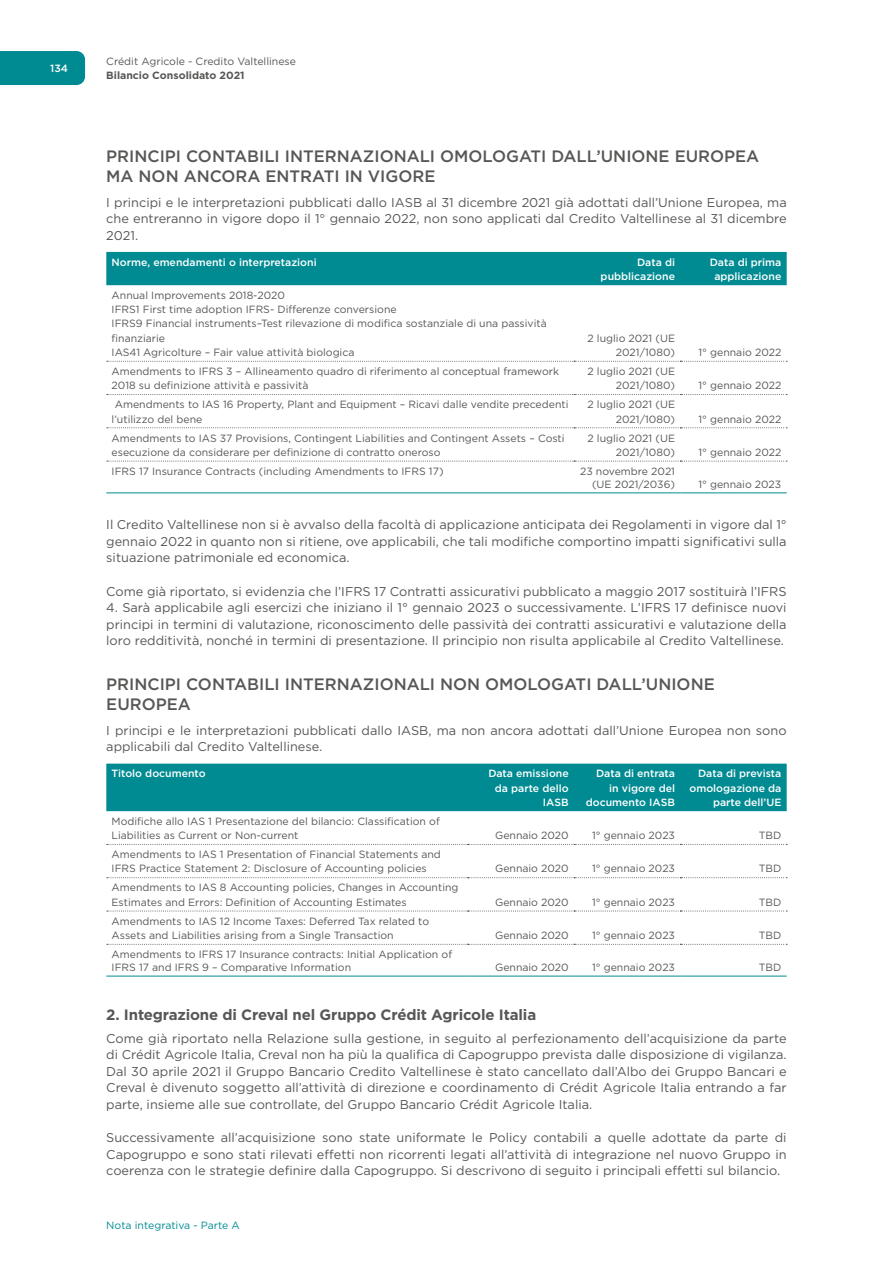
<style>
.page{position:relative;width:893px;height:1263px;background:#fff}
.page>*{position:absolute;margin:0;border:0;box-sizing:border-box;transform-origin:0 0}
._06_TITOLO_1_1{font:500 16.5px/19.5px "Gotham";color:#575756}
._07_TITOLO_1_1_1{font:700 15px "Gotham";letter-spacing:-.01em;color:#575756}
._01_TESTO{font:12.75px/16.5px "Gotham";color:#575756;text-align:justify}
._01_TESTO_NO_SPAZIO{font:12.75px/16.5px "Gotham";color:#575756;text-align:justify}
._03_TESTO_TABELLA{font:10.5px/14.2px "Gotham";color:#575756}
._05_ULTIMA_RIGA_MEDI{font:10.5px/12.8px "Gotham";color:#575756;text-align:right}
._01_TESTINA_TABELLA{font:500 10.5px/14.2px "Gotham";color:#fff;text-align:right}
.t1{font:700 10.5px "Gotham";color:#575756}
.t2{font:10.5px "Gotham";color:#008b92}
</style>
<div class="page">
<div style="left:0;top:51px;width:85px;height:34px;background:#008b92"></div>
<div style="left:106px;top:252px;width:681px;height:33px;background:#008b92"></div>
<svg style="left:107px;top:361px;width:680px;height:1px"></svg>
<svg style="left:107px;top:394px;width:680px;height:1px"></svg>
<svg style="left:107px;top:427px;width:680px;height:1px"></svg>
<hr style="left:106px;top:493px;width:468px;height:1px;background:#008b92">
<hr style="left:574px;top:493px;width:106px;height:1px;background:#008b92">
<hr style="left:680px;top:493px;width:107px;height:1px;background:#008b92">
<svg style="left:107px;top:461px;width:680px;height:1px"></svg>
<div style="left:106px;top:764px;width:681px;height:47px;background:#008b92"></div>
<svg style="left:107px;top:844px;width:680px;height:1px"></svg>
<svg style="left:107px;top:877px;width:680px;height:1px"></svg>
<svg style="left:107px;top:910px;width:680px;height:1px"></svg>
<hr style="left:106px;top:976px;width:362px;height:1px;background:#008b92">
<hr style="left:468px;top:976px;width:106px;height:1px;background:#008b92">
<hr style="left:574px;top:976px;width:106px;height:1px;background:#008b92">
<hr style="left:680px;top:976px;width:107px;height:1px;background:#008b92">
<svg style="left:107px;top:944px;width:680px;height:1px"></svg>
<p class="_01_TESTINA_TABELLA" style="left:50px;top:61px;width:19px">134</p>
<p class="_03_TESTO_TABELLA" style="left:106px;top:54px;width:191px">Crédit Agricole - Credito Valtellinese</p>
<p class="t1" style="left:106px;top:68px;width:140px">Bilancio Consolidato 2021</p>
<p class="_06_TITOLO_1_1" style="left:106px;top:146px;width:654px">PRINCIPI CONTABILI INTERNAZIONALI OMOLOGATI DALL’UNIONE EUROPEA<br>MA NON ANCORA ENTRATI IN VIGORE</p>
<p class="_01_TESTO_NO_SPAZIO" style="left:106px;top:193px;width:682px">I principi e le interpretazioni pubblicati dallo IASB al 31 dicembre 2021 già adottati dall’Unione Europea, ma che entreranno in vigore dopo il 1° gennaio 2022, non sono applicati dal Credito Valtellinese al 31 dicembre 2021.</p>
<p class="_01_TESTINA_TABELLA" style="left:112px;top:255px;width:207px">Norme, emendamenti o interpretazioni</p>
<p class="_01_TESTINA_TABELLA" style="left:601px;top:255px;width:76px">Data di pubblicazione</p>
<p class="_01_TESTINA_TABELLA" style="left:710px;top:255px;width:73px;text-align:center">Data di prima applicazione</p>
<p class="_03_TESTO_TABELLA" style="left:112px;top:288px;width:175px">Annual Improvements 2018-2020</p>
<p class="_03_TESTO_TABELLA" style="left:112px;top:302px;width:287px">IFRS1 First time adoption IFRS- Differenze conversione</p>
<p class="_03_TESTO_TABELLA" style="left:112px;top:316px;width:437px">IFRS9 Financial instruments–Test rilevazione di modifica sostanziale di una passività finanziarie</p>
<p class="_03_TESTO_TABELLA" style="left:112px;top:345px;width:244px">IAS41 Agricolture – Fair value attività biologica</p>
<p class="_03_TESTO_TABELLA" style="left:587px;top:331px;width:89px;text-align:right">2 luglio 2021 (UE<br>2021/1080)</p>
<p class="_03_TESTO_TABELLA" style="left:698px;top:345px;width:84px">1° gennaio 2022</p>
<p class="_03_TESTO_TABELLA" style="left:112px;top:364px;width:449px">Amendments to IFRS 3 – Allineamento quadro di riferimento al conceptual framework<br>2018 su definizione attività e passività</p>
<p class="_03_TESTO_TABELLA" style="left:587px;top:364px;width:89px;text-align:right">2 luglio 2021 (UE<br>2021/1080)</p>
<p class="_03_TESTO_TABELLA" style="left:112px;top:397px;width:458px">Amendments to IAS 16 Property, Plant and Equipment – Ricavi dalle vendite precedenti l’utilizzo del bene</p>
<p class="_03_TESTO_TABELLA" style="left:587px;top:397px;width:89px;text-align:right">2 luglio 2021 (UE<br>2021/1080)</p>
<p class="_03_TESTO_TABELLA" style="left:112px;top:430px;width:454px">Amendments to IAS 37 Provisions, Contingent Liabilities and Contingent Assets – Costi esecuzione da considerare per definizione di contratto oneroso</p>
<p class="_03_TESTO_TABELLA" style="left:587px;top:430px;width:89px;text-align:right">2 luglio 2021 (UE<br>2021/1080)</p>
<p class="_03_TESTO_TABELLA" style="left:698px;top:378px;width:84px">1° gennaio 2022</p>
<p class="_03_TESTO_TABELLA" style="left:698px;top:411px;width:84px">1° gennaio 2022</p>
<p class="_03_TESTO_TABELLA" style="left:698px;top:445px;width:84px">1° gennaio 2022</p>
<p class="_05_ULTIMA_RIGA_MEDI" style="left:112px;top:464px;width:333px">IFRS 17 Insurance Contracts (including Amendments to IFRS 17)</p>
<p class="_05_ULTIMA_RIGA_MEDI" style="left:580px;top:464px;width:96px">23 novembre 2021 (UE 2021/2036)</p>
<p class="_05_ULTIMA_RIGA_MEDI" style="left:698px;top:477px;width:85px">1° gennaio 2023</p>
<p class="_01_TESTO" style="left:106px;top:516px;width:682px">Il Credito Valtellinese non si è avvalso della facoltà di applicazione anticipata dei Regolamenti in vigore dal 1° gennaio 2022 in quanto non si ritiene, ove applicabili, che tali modifiche comportino impatti significativi sulla situazione patrimoniale ed economica.</p>
<p class="_01_TESTO" style="left:106px;top:583px;width:682px">Come già riportato, si evidenzia che l’IFRS 17 Contratti assicurativi pubblicato a maggio 2017 sostituirà l’IFRS</p>
<p class="_01_TESTO" style="left:106px;top:599px;width:682px">4. Sarà applicabile agli esercizi che iniziano il 1° gennaio 2023 o successivamente. L’IFRS 17 definisce nuovi principi in termini di valutazione, riconoscimento delle passività dei contratti assicurativi e valutazione della loro redditività, nonché in termini di presentazione. Il principio non risulta applicabile al Credito Valtellinese.</p>
<p class="_06_TITOLO_1_1" style="left:106px;top:674px;width:610px">PRINCIPI CONTABILI INTERNAZIONALI NON OMOLOGATI DALL’UNIONE<br>EUROPEA</p>
<p class="_01_TESTO_NO_SPAZIO" style="left:106px;top:722px;width:682px">I principi e le interpretazioni pubblicati dallo IASB, ma non ancora adottati dall’Unione Europea non sono applicabili dal Credito Valtellinese.</p>
<p class="_01_TESTINA_TABELLA" style="left:112px;top:766px;width:96px">Titolo documento</p>
<p class="_01_TESTINA_TABELLA" style="left:488px;top:766px;width:82px">Data emissione da parte dello</p>
<p class="_01_TESTINA_TABELLA" style="left:543px;top:795px;width:27px">IASB</p>
<p class="_01_TESTINA_TABELLA" style="left:586px;top:766px;width:91px">Data di entrata in vigore del documento IASB</p>
<p class="_01_TESTINA_TABELLA" style="left:689px;top:766px;width:93px">Data di prevista omologazione da parte dell’UE</p>
<p class="_03_TESTO_TABELLA" style="left:112px;top:814px;width:330px">Modifiche allo IAS 1 Presentazione del bilancio: Classification of<br>Liabilities as Current or Non-current</p>
<p class="_03_TESTO_TABELLA" style="left:495px;top:828px;width:75px">Gennaio 2020</p>
<p class="_03_TESTO_TABELLA" style="left:592px;top:828px;width:85px">1° gennaio 2023</p>
<p class="_03_TESTO_TABELLA" style="left:759px;top:828px;width:24px">TBD</p>
<p class="_03_TESTO_TABELLA" style="left:112px;top:847px;width:331px">Amendments to IAS 1 Presentation of Financial Statements and</p>
<p class="_03_TESTO_TABELLA" style="left:112px;top:861px;width:317px">IFRS Practice Statement 2: Disclosure of Accounting policies</p>
<p class="_03_TESTO_TABELLA" style="left:495px;top:861px;width:75px">Gennaio 2020</p>
<p class="_03_TESTO_TABELLA" style="left:592px;top:861px;width:85px">1° gennaio 2023</p>
<p class="_03_TESTO_TABELLA" style="left:759px;top:861px;width:24px">TBD</p>
<p class="_03_TESTO_TABELLA" style="left:112px;top:880px;width:348px">Amendments to IAS 8 Accounting policies, Changes in Accounting</p>
<p class="_03_TESTO_TABELLA" style="left:112px;top:895px;width:297px">Estimates and Errors: Definition of Accounting Estimates</p>
<p class="_03_TESTO_TABELLA" style="left:495px;top:895px;width:75px">Gennaio 2020</p>
<p class="_03_TESTO_TABELLA" style="left:592px;top:895px;width:85px">1° gennaio 2023</p>
<p class="_03_TESTO_TABELLA" style="left:759px;top:895px;width:24px">TBD</p>
<p class="_03_TESTO_TABELLA" style="left:112px;top:914px;width:319px">Amendments to IAS 12 Income Taxes: Deferred Tax related to</p>
<p class="_03_TESTO_TABELLA" style="left:112px;top:928px;width:284px">Assets and Liabilities arising from a Single Transaction</p>
<p class="_03_TESTO_TABELLA" style="left:495px;top:928px;width:75px">Gennaio 2020</p>
<p class="_03_TESTO_TABELLA" style="left:592px;top:928px;width:85px">1° gennaio 2023</p>
<p class="_03_TESTO_TABELLA" style="left:759px;top:928px;width:24px">TBD</p>
<p class="_05_ULTIMA_RIGA_MEDI" style="left:112px;top:948px;width:342px">Amendments to IFRS 17 Insurance contracts: Initial Application of</p>
<p class="_05_ULTIMA_RIGA_MEDI" style="left:112px;top:960px;width:241px">IFRS 17 and IFRS 9 – Comparative Information</p>
<p class="_05_ULTIMA_RIGA_MEDI" style="left:495px;top:960px;width:75px">Gennaio 2020</p>
<p class="_05_ULTIMA_RIGA_MEDI" style="left:592px;top:960px;width:85px">1° gennaio 2023</p>
<p class="_05_ULTIMA_RIGA_MEDI" style="left:759px;top:960px;width:24px">TBD</p>
<p class="_07_TITOLO_1_1_1" style="left:106px;top:1004px;width:431px">2. Integrazione di Creval nel Gruppo Crédit Agricole Italia</p>
<p class="_01_TESTO_NO_SPAZIO" style="left:106px;top:1029px;width:682px">Come già riportato nella Relazione sulla gestione, in seguito al perfezionamento dell’acquisizione da parte di Crédit Agricole Italia, Creval non ha più la qualifica di Capogruppo prevista dalle disposizione di vigilanza.<br>Dal 30 aprile 2021 il Gruppo Bancario Credito Valtellinese è stato cancellato dall’Albo dei Gruppo Bancari e Creval è divenuto soggetto all’attività di direzione e coordinamento di Crédit Agricole Italia entrando a far parte, insieme alle sue controllate, del Gruppo Bancario Crédit Agricole Italia.</p>
<p class="_01_TESTO" style="left:106px;top:1129px;width:682px">Successivamente all’acquisizione sono state uniformate le Policy contabili a quelle adottate da parte di Capogruppo e sono stati rilevati effetti non ricorrenti legati all’attività di integrazione nel nuovo Gruppo in coerenza con le strategie definire dalla Capogruppo. Si descrivono di seguito i principali effetti sul bilancio.</p>
<p class="t2" style="left:106px;top:1218px;width:135px">Nota integrativa - Parte A</p>
</div>
